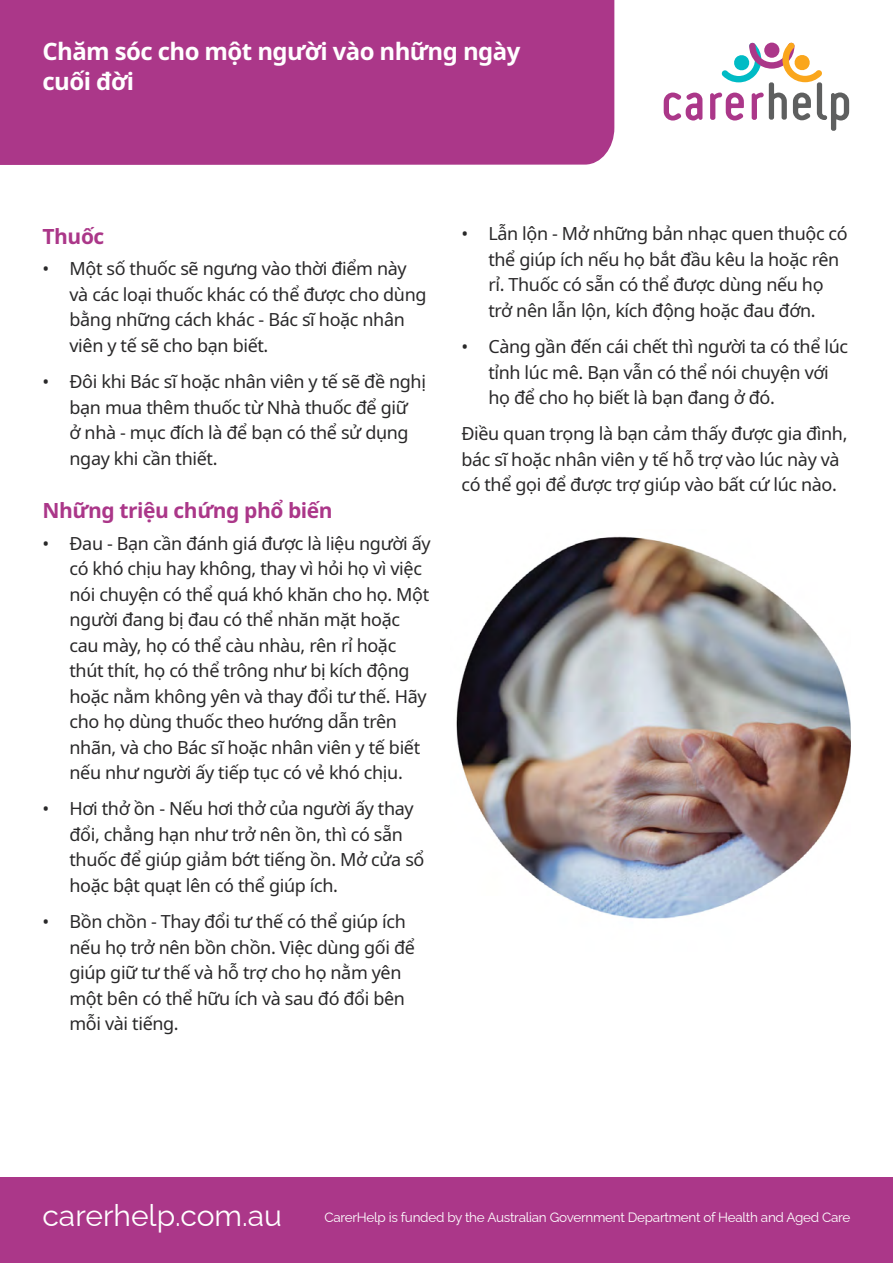
<style>
.page{position:relative;width:893px;height:1263px;background:#fff}
.page>*{position:absolute;margin:0;border:0;box-sizing:border-box;transform-origin:0 0}
.t1{font:30px "Raleway";color:#fff}
.t2{font:700 24px/30px "Noto Sans";letter-spacing:-.025em;color:#fff}
.t3{font:700 21px "Noto Sans";letter-spacing:-.02em;color:#ab3789}
.t4{font:18px/25.5px "Noto Sans";letter-spacing:-.02em;color:#292829}
.t5{font:13.5px "Raleway";letter-spacing:-.02em;color:#fff}
</style>
<div class="page">
<div style="left:0;top:1178px;width:893px;height:85px;background:#ab3789"></div>
<div style="left:0;top:0;width:614px;height:165px;background:#ab3789"></div>
<svg style="left:664px;top:93px;width:38px;height:28px"></svg>
<svg style="left:710px;top:42px;width:139px;height:89px"></svg>
<img style="left:456px;top:536px;width:394px;height:383px">
<h2 class="t2" style="left:43px;top:37px;width:479px">Chăm sóc cho một người vào những ngày cuối đời</h2>
<h2 class="t3" style="left:43px;top:221px;width:63px">Thuốc</h2>
<p class="t4" style="left:70px;top:257px;width:358px;text-indent:-27px">• Một số thuốc sẽ ngưng vào thời điểm này và các loại thuốc khác có thể được cho dùng bằng những cách khác - Bác sĩ hoặc nhân viên y tế sẽ cho bạn biết.</p>
<p class="t4" style="left:70px;top:369px;width:358px;text-indent:-27px">• Đôi khi Bác sĩ hoặc nhân viên y tế sẽ đề nghị bạn mua thêm thuốc từ Nhà thuốc để giữ<br>ở nhà - mục đích là để bạn có thể sử dụng ngay khi cần thiết.</p>
<h2 class="t3" style="left:43px;top:495px;width:292px">Những triệu chứng phổ biến</h2>
<p class="t4" style="left:70px;top:531px;width:363px;text-indent:-27px">• Đau - Bạn cần đánh giá được là liệu người ấy có khó chịu hay không, thay vì hỏi họ vì việc nói chuyện có thể quá khó khăn cho họ. Một người đang bị đau có thể nhăn mặt hoặc cau mày, họ có thể càu nhàu, rên rỉ hoặc thút thít, họ có thể trông như bị kích động hoặc nằm không yên và thay đổi tư thế. Hãy cho họ dùng thuốc theo hướng dẫn trên nhãn, và cho Bác sĩ hoặc nhân viên y tế biết nếu như người ấy tiếp tục có vẻ khó chịu.</p>
<p class="t4" style="left:70px;top:796px;width:356px;text-indent:-27px">• Hơi thở ồn - Nếu hơi thở của người ấy thay đổi, chẳng hạn như trở nên ồn, thì có sẵn thuốc để giúp giảm bớt tiếng ồn. Mở cửa sổ hoặc bật quạt lên có thể giúp ích.</p>
<p class="t4" style="left:70px;top:909px;width:347px;text-indent:-27px">• Bồn chồn - Thay đổi tư thế có thể giúp ích nếu họ trở nên bồn chồn. Việc dùng gối để giúp giữ tư thế và hỗ trợ cho họ nằm yên một bên có thể hữu ích và sau đó đổi bên mỗi vài tiếng.</p>
<p class="t4" style="left:488px;top:222px;width:361px;text-indent:-27px">• Lẫn lộn - Mở những bản nhạc quen thuộc có thể giúp ích nếu họ bắt đầu kêu la hoặc rên rỉ. Thuốc có sẵn có thể được dùng nếu họ trở nên lẫn lộn, kích động hoặc đau đớn.</p>
<p class="t4" style="left:488px;top:334px;width:361px;text-indent:-27px">• Càng gần đến cái chết thì người ta có thể lúc tỉnh lúc mê. Bạn vẫn có thể nói chuyện với họ để cho họ biết là bạn đang ở đó.</p>
<p class="t4" style="left:461px;top:421px;width:388px">Điều quan trọng là bạn cảm thấy được gia đình, bác sĩ hoặc nhân viên y tế hỗ trợ vào lúc này và có thể gọi để được trợ giúp vào bất cứ lúc nào.</p>
<p class="t1" style="left:43px;top:1191px;width:241px">carerhelp.com.au</p>
<p class="t5" style="left:324px;top:1206px;width:528px">CarerHelp is funded by the Australian Government Department of Health and Aged Care</p>
</div>
